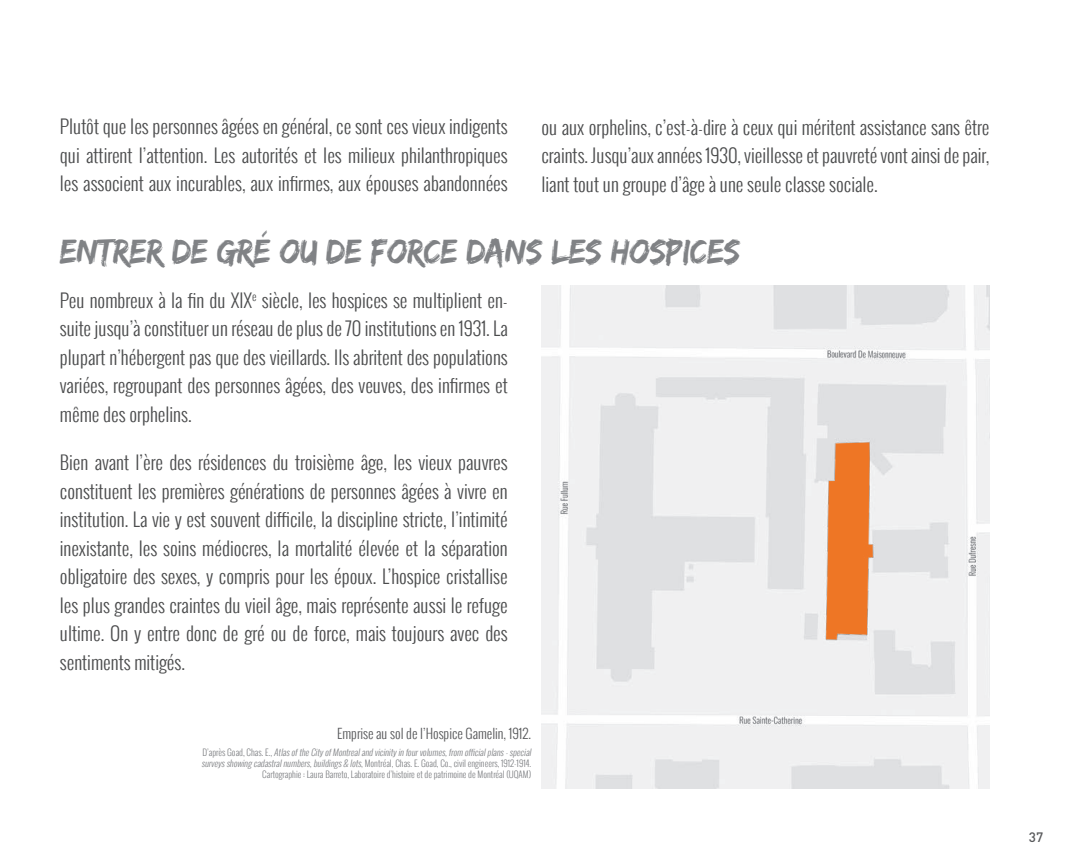
<style>
.page{position:relative;width:1065px;height:864px;background:#fff}
.page>*{position:absolute;margin:0;border:0;box-sizing:border-box;transform-origin:0 0}
.t1{font:36px "Edo SZ";letter-spacing:-.01em;color:#808285;scale:.95 1}
.t2{font:300 18.75px/28.5px "Oswald";color:#4b4c4d;text-align:justify}
.t3{font:300 13.5px "Oswald";color:#57585a}
.t4{font:500 13.5px "DIN";color:#57585a}
.t5{font:300 9px/10.8px "Oswald";color:#808285;text-align:right}
.s1{font-style:italic}
</style>
<div class="page">
<img style="left:541px;top:286px;width:448px;height:502px">
<p class="t2" style="left:60px;top:112px;width:449px">Plutôt que les personnes âgées en général, ce sont ces vieux indigents qui attirent l’attention. Les autorités et les milieux philanthropiques les associent aux incurables, aux infirmes, aux épouses abandonnées</p>
<p class="t2" style="left:541px;top:113px;width:449px">ou aux orphelins, c’est-à-dire à ceux qui méritent assistance sans être craints. Jusqu’aux années 1930, vieillesse et pauvreté vont ainsi de pair, liant tout un groupe d’âge à une seule classe sociale.</p>
<h1 class="t1" style="left:60px;top:231px;width:717px">ENTRER DE GRÉ OU DE FORCE DANS LES HOSPICES</h1>
<p class="t2" style="left:60px;top:286px;width:449px">Peu nombreux à la fin du XIX<sup>e</sup> siècle, les hospices se multiplient en&shy;suite jusqu’à constituer un réseau de plus de 70 institutions en 1931. La plupart n’hébergent pas que des vieillards. Ils abritent des populations variées, regroupant des personnes âgées, des veuves, des infirmes et même des orphelins.</p>
<p class="t2" style="left:60px;top:448px;width:449px">Bien avant l’ère des résidences du troisième âge, les vieux pauvres constituent les premières générations de personnes âgées à vivre en institution. La vie y est souvent difficile, la discipline stricte, l’intimité inexistante, les soins médiocres, la mortalité élevée et la séparation obligatoire des sexes, y compris pour les époux. L’hospice cristallise les plus grandes craintes du vieil âge, mais représente aussi le refuge ultime. On y entre donc de gré ou de force, mais toujours avec des sentiments mitigés.</p>
<p class="t3" style="left:337px;top:724px;width:195px">Emprise au sol de l’Hospice Gamelin, 1912.</p>
<p class="t5" style="left:201px;top:747px;width:333px">D ’ a p r è s G o a d , C h a s . E . , <span class="s1">AtlasoftheCityofMontrealandvicinityinfourvolumes,from officialplans-special surveysshowingcadastralnumbers,buildings&amp; lots</span>, Montréal, Chas. E. Goad, Co., civil engineers, 1912-1914.<br>Cartographie : Laura Barreto, Laboratoire d’histoire et de patrimoine de Montréal (UQAM)</p>
<p class="t4" style="left:1028px;top:829px;width:16px">37</p>
</div>
